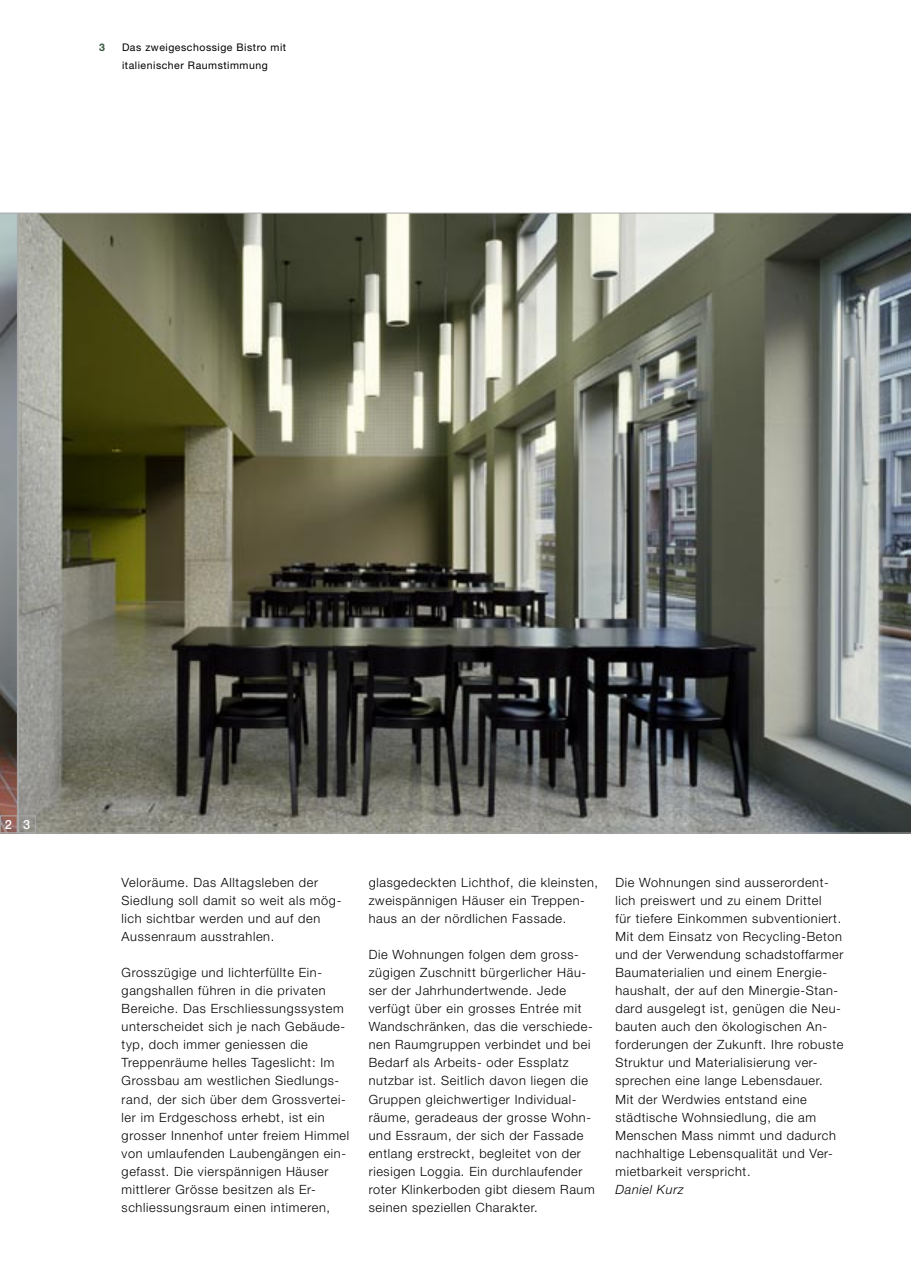
<style>
.page{position:relative;width:911px;height:1263px;background:#fff}
.page>*{position:absolute;margin:0;border:0;box-sizing:border-box;transform-origin:0 0}
.t1{font:300 12.75px/18px "Helvetica Neue LT";letter-spacing:.05em;color:#000}
.t2{font:italic 300 12.75px "Helvetica Neue LT";letter-spacing:.05em;color:#000}
.t3{font:500 12.75px "Helvetica Neue LT";color:#fff}
.t4{font:10.5px/18px "Helvetica Neue LT";letter-spacing:.05em;color:#000}
.t5{font:700 10.5px "Helvetica Neue LT";color:#34563c}
</style>
<div class="page">
<svg style="left:0;top:213px;width:18px;height:618px;background:#7d7d7e"></svg>
<img style="left:18px;top:213px;width:893px;height:620px">
<div style="left:18px;top:815px;width:18px;height:18px;border:1px solid #aaa"></div>
<div style="left:0;top:815px;width:18px;height:18px;border:1px solid #aaa"></div>
<p class="t5" style="left:99px;top:40px;width:7px">3</p>
<p class="t4" style="left:122px;top:38px;width:166px">Das zweigeschossige Bistro mit italienischer Raumstimmung</p>
<p class="t3" style="left:5px;top:817px;width:27px">2 3</p>
<p class="t1" style="left:122px;top:874px;width:221px">Veloräume. Das Alltagsleben der<br>Siedlung soll damit so weit als mög&shy;lich sichtbar werden und auf den<br>Aussenraum ausstrahlen.</p>
<p class="t1" style="left:122px;top:964px;width:229px">Grosszügige und lichterfüllte Ein&shy;gangshallen führen in die privaten Bereiche. Das Erschliessungssystem unterscheidet sich je nach Gebäude&shy;typ, doch immer geniessen die Treppenräume helles Tageslicht: Im Grossbau am westlichen Siedlungs&shy;rand, der sich über dem Grossvertei&shy;ler im Erdgeschoss erhebt, ist ein grosser Innenhof unter freiem Himmel von umlaufenden Laubengängen ein&shy;gefasst. Die vierspännigen Häuser mittlerer Grösse besitzen als Er&shy;schliessungsraum einen intimeren,</p>
<p class="t1" style="left:369px;top:874px;width:231px">glasgedeckten Lichthof, die kleinsten, zweispännigen Häuser ein Treppen&shy;haus an der nördlichen Fassade.</p>
<p class="t1" style="left:369px;top:946px;width:227px">Die Wohnungen folgen dem gross&shy;zügigen Zuschnitt bürgerlicher Häu&shy;ser der Jahrhundertwende. Jede verfügt über ein grosses Entrée mit Wandschränken, das die verschiede&shy;nen Raumgruppen verbindet und bei Bedarf als Arbeits- oder Essplatz nutzbar ist. Seitlich davon liegen die Gruppen gleichwertiger Individual&shy;räume, geradeaus der grosse Wohn&shy;und Essraum, der sich der Fassade entlang erstreckt, begleitet von der riesigen Loggia. Ein durchlaufender roter Klinkerboden gibt diesem Raum seinen speziellen Charakter.</p>
<p class="t1" style="left:615px;top:874px;width:229px">Die Wohnungen sind ausserordent&shy;lich preiswert und zu einem Drittel<br>für tiefere Einkommen subventioniert.<br>Mit dem Einsatz von Recycling-Beton und der Verwendung schadstoffarmer Baumaterialien und einem Energie&shy;haushalt, der auf den Minergie-Stan&shy;dard ausgelegt ist, genügen die Neu&shy;bauten auch den ökologischen An&shy;forderungen der Zukunft. Ihre robuste Struktur und Materialisierung ver&shy;sprechen eine lange Lebensdauer.<br>Mit der Werdwies entstand eine städtische Wohnsiedlung, die am Menschen Mass nimmt und dadurch nachhaltige Lebensqualität und Ver&shy;mietbarkeit verspricht.</p>
<p class="t2" style="left:615px;top:1181px;width:70px">Daniel Kurz</p>
</div>
